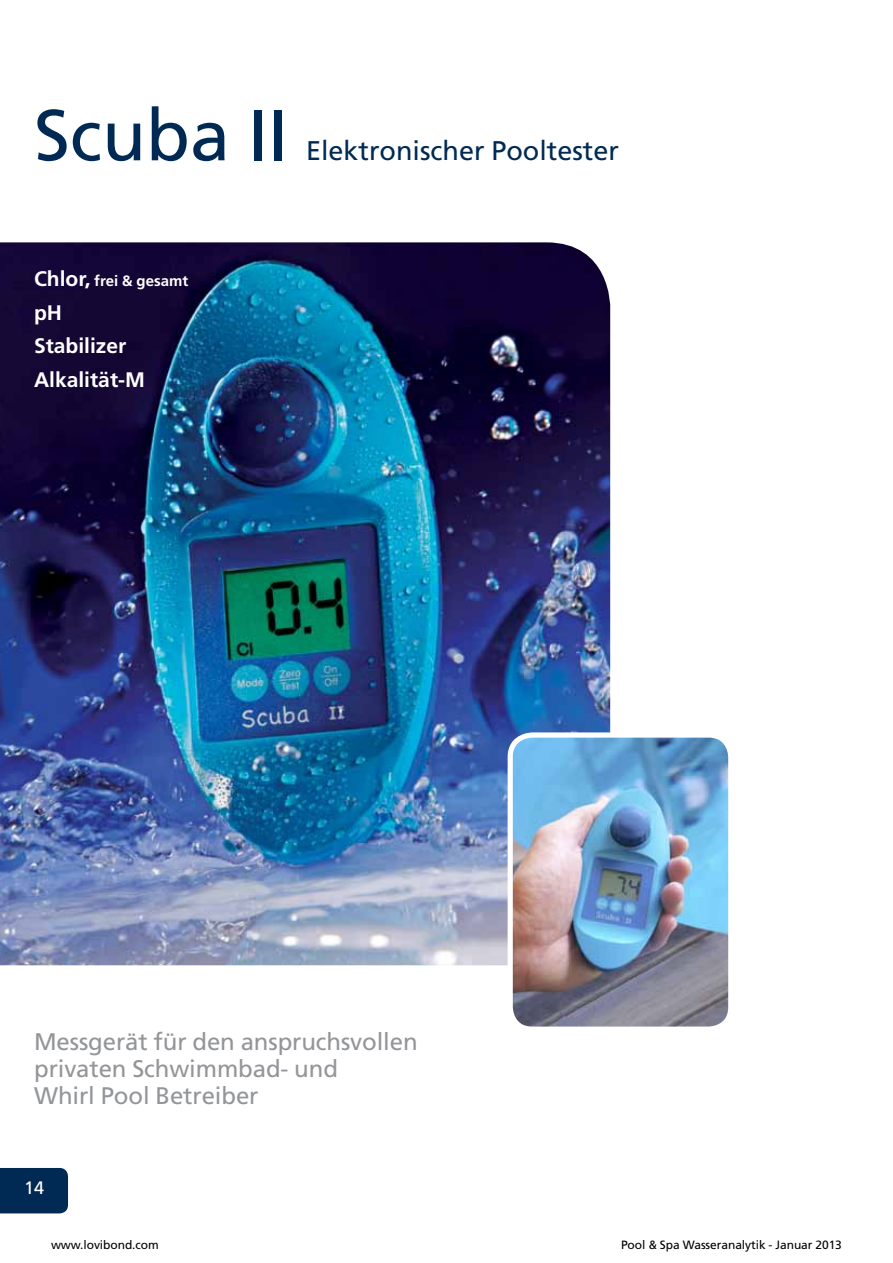
<style>
.page{position:relative;width:893px;height:1263px;background:#fff}
.page>*{position:absolute;margin:0;border:0;box-sizing:border-box;transform-origin:0 0}
.t1{font:72px "Frutiger LT";color:#002a54}
.t2{font:27px "Frutiger LT";color:#002a54}
.t3{font:24px/27px "Frutiger LT";letter-spacing:-.005em;color:#939598}
.t4{font:700 21px/33.8px "Frutiger LT";color:#fff}
.t5{font:18px "Frutiger LT";color:#fff}
.t6{font:700 15px "Frutiger LT";color:#fff}
.t7{font:12px "Frutiger LT";letter-spacing:-.005em;color:#000}
.s1{font-size:21px}
</style>
<div class="page">
<div style="left:0;top:1168px;width:68px;height:45px;background:#002a54"></div>
<img style="left:0;top:242px;width:610px;height:723px">
<img style="left:510px;top:735px;width:217px;height:291px">
<div style="left:508px;top:732px;width:225px;height:300px;border:5px solid #fff;border-radius:22px"></div>
<h1 class="t1" style="left:34px;top:93px;width:256px">Scuba II</h1>
<p class="t2" style="left:306px;top:135px;width:314px">Elektronischer Pooltester</p>
<p class="t6" style="left:34px;top:272px;width:156px"><span class="s1">Chlor,</span> frei &amp; gesamt</p>
<p class="t4" style="left:34px;top:296px;width:112px">pH<br>Stabilizer<br>Alkalität-M</p>
<p class="t3" style="left:34px;top:1028px;width:385px">Messgerät für den anspruchsvollen privaten Schwimmbad- und<br>Whirl Pool Betreiber</p>
<p class="t5" style="left:24px;top:1177px;width:22px">14</p>
<p class="t7" style="left:51px;top:1238px;width:109px">www.lovibond.com</p>
<p class="t7" style="left:621px;top:1238px;width:222px">Pool &amp; Spa Wasseranalytik - Januar 2013</p>
</div>
